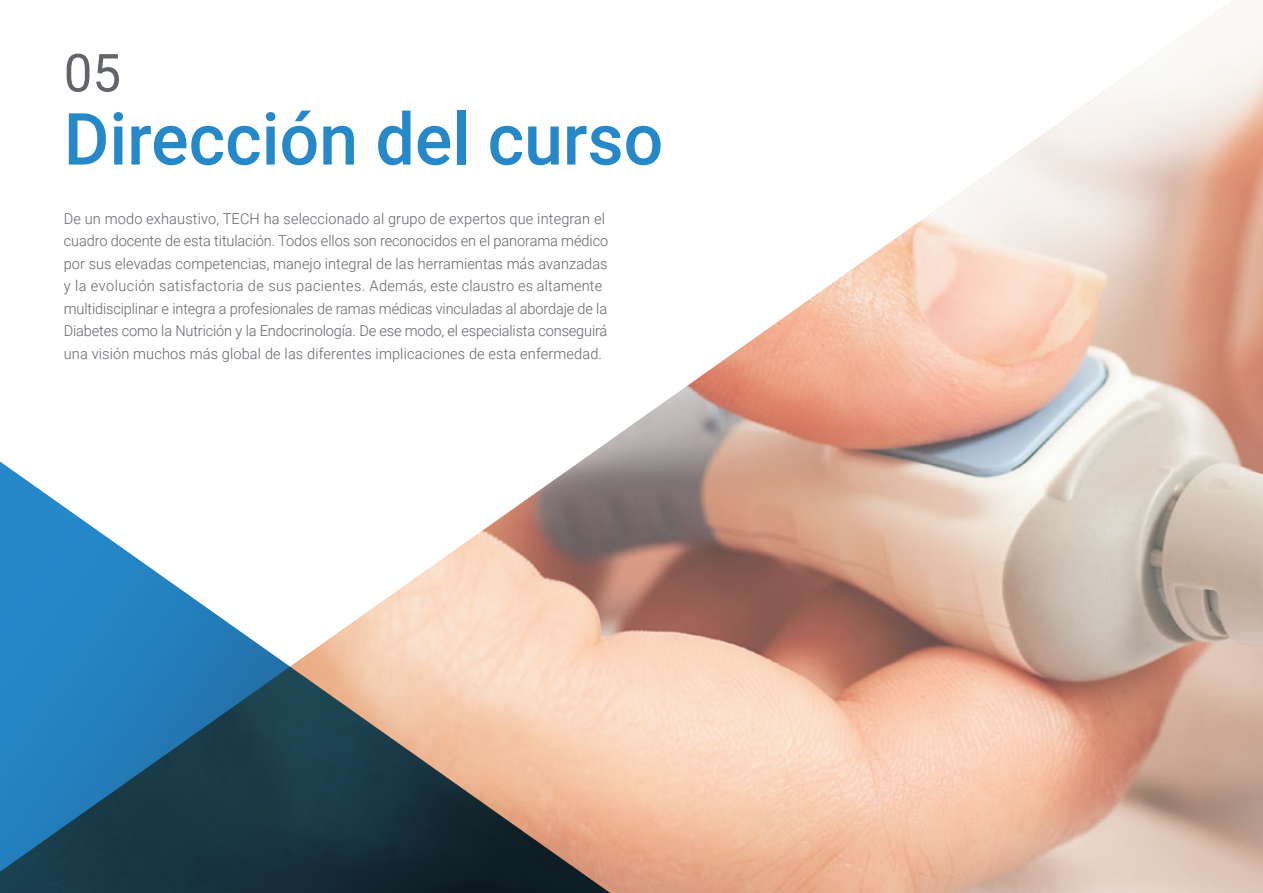
<style>
.page{position:relative;width:1263px;height:893px;background:#fff}
.page>*{position:absolute;margin:0;border:0;box-sizing:border-box;transform-origin:0 0}
.t1{font:500 72px "Roboto";color:#2488c9}
.t2{font:52.5px "Roboto";color:#61646a}
.t3{font:300 15px/22.5px "Roboto";letter-spacing:.005em;color:#61646a}
</style>
<div class="page">
<img style="left:602px;top:0;width:661px;height:893px">
<svg style="left:0;top:446px;width:640px;height:447px"></svg>
<h2 class="t2" style="left:64px;top:36px;width:59px">05</h2>
<h1 class="t1" style="left:64px;top:89px;width:601px">Dirección del curso</h1>
<p class="t3" style="left:64px;top:207px;width:546px">De un modo exhaustivo, TECH ha seleccionado al grupo de expertos que integran el cuadro docente de esta titulación. Todos ellos son reconocidos en el panorama médico por sus elevadas competencias, manejo integral de las herramientas más avanzadas y la evolución satisfactoria de sus pacientes. Además, este claustro es altamente multidisciplinar e integra a profesionales de ramas médicas vinculadas al abordaje de la Diabetes como la Nutrición y la Endocrinología. De ese modo, el especialista conseguirá una visión muchos más global de las diferentes implicaciones de esta enfermedad.</p>
</div>
